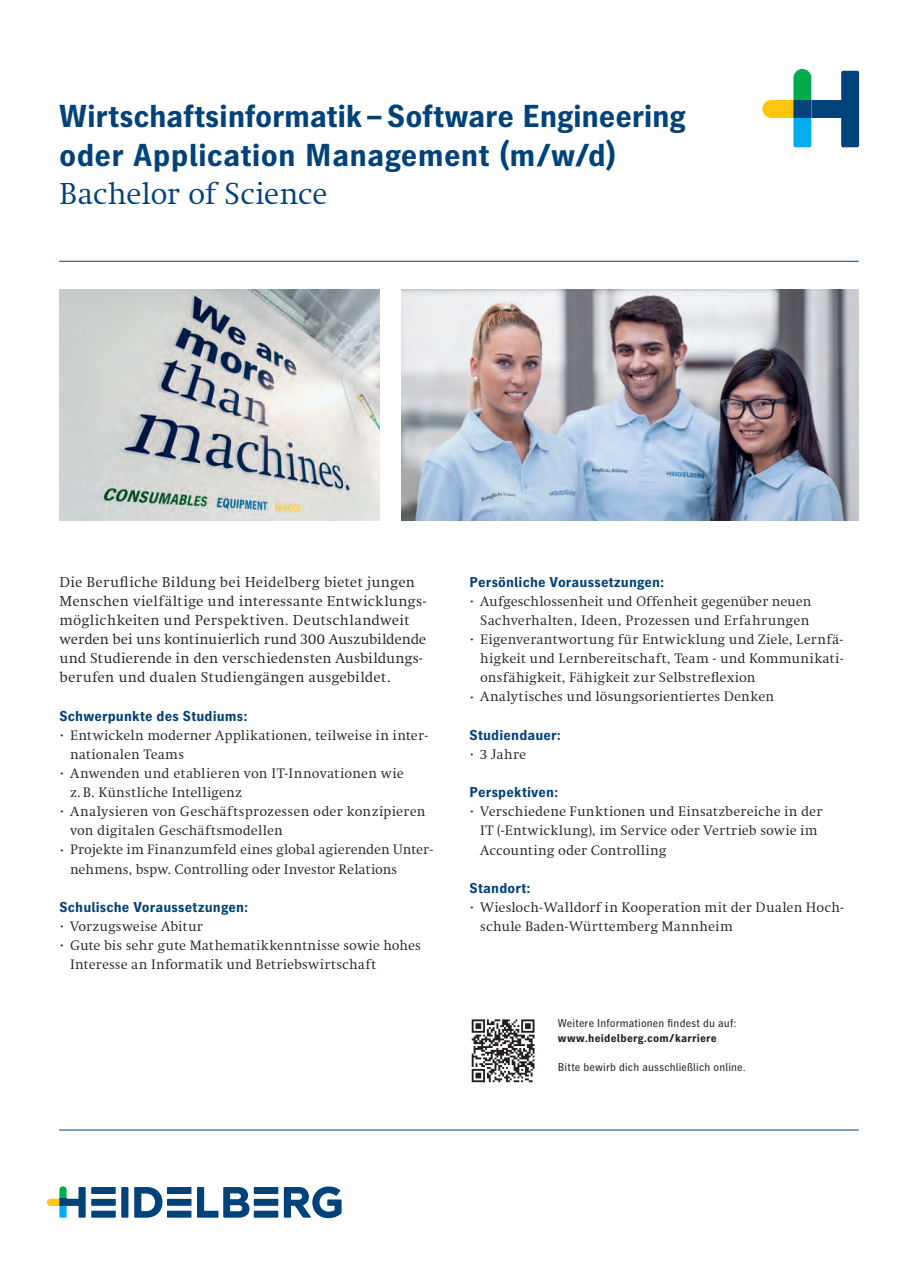
<style>
.page{position:relative;width:918px;height:1288px;background:#fff}
.page>*{position:absolute;margin:0;border:0;box-sizing:border-box;transform-origin:0 0}
.t1{font:700 31.5px/38.2px "Heidelberg Gothic Ml";color:#004279}
.t2{font:31.5px "Heidelberg Antiqua ML";letter-spacing:-.015em;color:#004279}
.t3{font:15px/19.2px "Heidelberg Antiqua ML";letter-spacing:.01em;color:#231f20}
.t4{font:14.25px/19.2px "Heidelberg Antiqua ML";letter-spacing:.01em;color:#231f20}
.t5{font:700 14.25px "Heidelberg Gothic Ml";letter-spacing:.01em;color:#004279}
.t6{font:11.25px "Heidelberg Gothic Ml";letter-spacing:.015em;color:#231f20}
.t7{font:700 11.25px "Heidelberg Gothic Ml";letter-spacing:.02em;color:#231f20}
.s1{font-size:7.5px}
</style>
<div class="page">
<svg style="left:762px;top:69px;width:97px;height:78px"></svg>
<svg style="left:134px;top:1187px;width:28px;height:31px"></svg>
<div style="left:121px;top:1187px;width:7px;height:31px;background:#004279"></div>
<div style="left:91px;top:1187px;width:25px;height:7px;background:#004279"></div>
<div style="left:91px;top:1199px;width:25px;height:7px;background:#004279"></div>
<div style="left:91px;top:1211px;width:25px;height:7px;background:#004279"></div>
<div style="left:167px;top:1187px;width:24px;height:7px;background:#004279"></div>
<div style="left:167px;top:1199px;width:24px;height:7px;background:#004279"></div>
<div style="left:167px;top:1211px;width:24px;height:7px;background:#004279"></div>
<svg style="left:197px;top:1187px;width:53px;height:31px"></svg>
<div style="left:254px;top:1187px;width:24px;height:7px;background:#004279"></div>
<div style="left:254px;top:1199px;width:24px;height:7px;background:#004279"></div>
<div style="left:254px;top:1211px;width:24px;height:7px;background:#004279"></div>
<svg style="left:284px;top:1186px;width:58px;height:32px"></svg>
<svg style="left:47px;top:1186px;width:39px;height:32px"></svg>
<img style="left:59px;top:290px;width:321px;height:230px">
<img style="left:401px;top:290px;width:458px;height:230px">
<hr style="left:59px;top:1130px;width:799px;height:1px;background:#004279">
<hr style="left:59px;top:261px;width:799px;height:1px;background:#004279">
<svg style="left:471px;top:1019px;width:64px;height:64px"></svg>
<svg style="left:472px;top:1019px;width:62px;height:63px"></svg>
<h1 class="t1" style="left:59px;top:98px;width:628px">Wirtschaftsinformatik–Software Engineering oder Application Management (m/w/d)</h1>
<h1 class="t2" style="left:59px;top:176px;width:270px">Bachelor of Science</h1>
<p class="t3" style="left:59px;top:572px;width:368px">Die Berufliche Bildung bei Heidelberg bietet jungen Menschen vielfältige und interessante Entwicklungs&shy;möglichkeiten und Perspektiven. Deutschlandweit werden bei uns kontinuierlich rund 300 Auszubildende und Studierende in den verschiedensten Ausbildungs&shy;berufen und dualen Studiengängen ausgebildet.</p>
<p class="t5" style="left:59px;top:708px;width:190px">Schwerpunkte des Studiums:</p>
<p class="t4" style="left:70px;top:725px;width:360px;text-indent:-11px"><span class="s1">•</span> Entwickeln moderner Applikationen, teilweise in inter&shy;nationalen Teams</p>
<p class="t4" style="left:70px;top:764px;width:335px;text-indent:-11px"><span class="s1">•</span> Anwenden und etablieren von IT-Innovationen wie z.B. Künstliche Intelligenz</p>
<p class="t4" style="left:70px;top:802px;width:357px;text-indent:-11px"><span class="s1">•</span> Analysieren von Geschäftsprozessen oder konzipieren von digitalen Geschäftsmodellen</p>
<p class="t4" style="left:70px;top:840px;width:364px;text-indent:-11px"><span class="s1">•</span> Projekte im Finanzumfeld eines global agierenden Unter&shy;nehmens, bspw. Controlling oder Investor Relations</p>
<p class="t5" style="left:59px;top:899px;width:190px">Schulische Voraussetzungen:</p>
<p class="t4" style="left:59px;top:917px;width:145px"><span class="s1">•</span> Vorzugsweise Abitur</p>
<p class="t4" style="left:70px;top:936px;width:352px;text-indent:-11px"><span class="s1">•</span> Gute bis sehr gute Mathematikkenntnisse sowie hohes<br>Interesse an Informatik und Betriebswirtschaft</p>
<p class="t5" style="left:470px;top:574px;width:196px">Persönliche Voraussetzungen:</p>
<p class="t4" style="left:470px;top:591px;width:343px;text-align:center"><span class="s1">•</span> Aufgeschlossenheit und Offenheit gegenüber neuen<br>Sachverhalten, Ideen, Prozessen und Erfahrungen</p>
<p class="t4" style="left:480px;top:630px;width:365px;text-align:justify;text-indent:-11px"><span class="s1">•</span> Eigenverantwortung für Entwicklung und Ziele, Lernfä&shy;higkeit und Lernbereitschaft, Team - und Kommunikati&shy;onsfähigkeit, Fähigkeit zur Selbstreflexion</p>
<p class="t4" style="left:470px;top:687px;width:306px"><span class="s1">•</span> Analytisches und lösungsorientiertes Denken</p>
<p class="t5" style="left:470px;top:727px;width:93px">Studiendauer:</p>
<p class="t4" style="left:470px;top:745px;width:58px"><span class="s1">•</span> 3 Jahre</p>
<p class="t5" style="left:470px;top:784px;width:90px">Perspektiven:</p>
<p class="t4" style="left:480px;top:802px;width:344px;text-indent:-11px"><span class="s1">•</span> Verschiedene Funktionen und Einsatzbereiche in der<br>IT (-Entwicklung), im Service oder Vertrieb sowie im<br>Accounting oder Controlling</p>
<p class="t5" style="left:470px;top:880px;width:63px">Standort:</p>
<p class="t4" style="left:480px;top:898px;width:365px;text-indent:-11px"><span class="s1">•</span> Wiesloch- Walldorf in Kooperation mit der Dualen Hoch&shy;schule Baden- Württemberg Mannheim</p>
<p class="t6" style="left:558px;top:1016px;width:180px">Weitere Informationen findest du auf:</p>
<p class="t7" style="left:558px;top:1031px;width:160px">www.heidelberg.com/karriere</p>
<p class="t6" style="left:558px;top:1061px;width:190px">Bitte bewirb dich ausschließlich online.</p>
</div>
